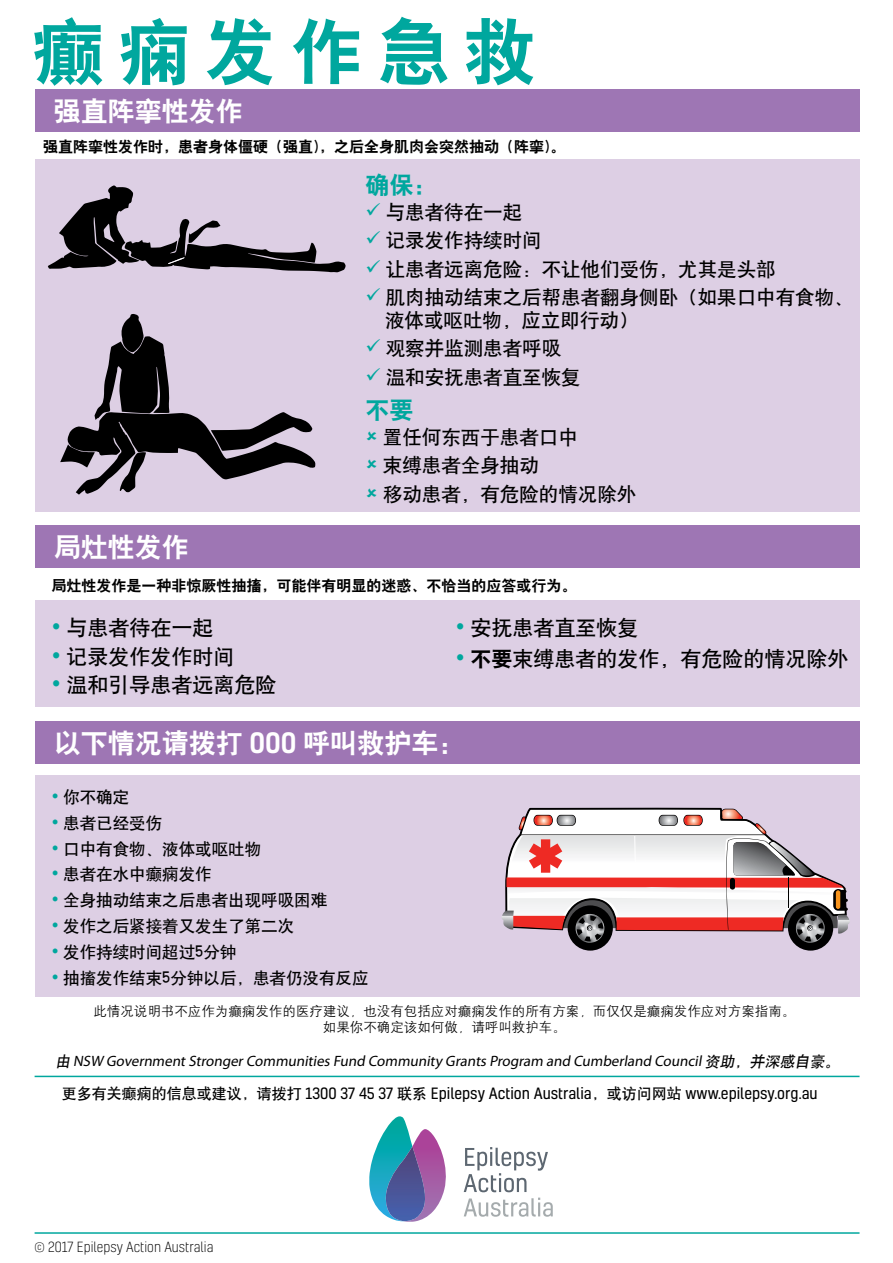
<style>
.page{position:relative;width:893px;height:1263px;background:#fff}
.page>*{position:absolute;margin:0;border:0;box-sizing:border-box;transform-origin:0 0}
.t1{font:72px "H Yb 2 gj";letter-spacing:.2em;color:#00a79e}
.t2{font:27px "H Yb 2 gj";color:#fff}
.t3{font:24px "H Yb 2 gj";color:#00a79e}
.t4{font:21px "H Yb 1 gj";color:#000}
.t5{font:19.5px/28.5px "H Yb 1 gj";color:#000}
.t6{font:16.5px "H Yb 1 gj";color:#000}
.t7{font:italic 15px "Myriad Pro";color:#000}
.t8{font:15px "Kelson";color:#000}
.t9{font:15px "H Yb 2 gj";color:#000}
.t10{font:13.5px/16.2px "H Yg 2 gj";color:#000;text-align:center}
.t11{font:300 13.5px "Kelson";color:#000}
.s1{color:#00a79e}
.s2{font-family:"H Yb 2 gj"}
.s3{font-family:"Kelson";font-weight:500}
.s4{font-family:"H Yb 1 gj"}
</style>
<div class="page">
<div style="left:35px;top:89px;width:824px;height:43px;background:#9e76b4"></div>
<div style="left:35px;top:525px;width:824px;height:43px;background:#9e76b4"></div>
<div style="left:35px;top:775px;width:824px;height:221px;background:#ddcfe4"></div>
<div style="left:35px;top:159px;width:824px;height:353px;background:#ddcfe4"></div>
<div style="left:35px;top:601px;width:824px;height:106px;background:#ddcfe4"></div>
<div style="left:35px;top:721px;width:824px;height:42px;background:#9e76b4"></div>
<hr style="left:35px;top:1076px;width:824px;height:1px;background:#00a79e">
<div style="left:568px;top:905px;width:45px;height:45px;background:#000;border-radius:50%"></div>
<div style="left:788px;top:905px;width:45px;height:45px;background:#000;border-radius:50%"></div>
<svg style="left:502px;top:807px;width:348px;height:135px"></svg>
<hr style="left:35px;top:1232px;width:824px;height:2px;background:#00a79e">
<svg style="left:60px;top:314px;width:256px;height:181px"></svg>
<svg style="left:48px;top:185px;width:298px;height:87px"></svg>
<svg style="left:369px;top:1116px;width:77px;height:106px"></svg>
<img style="left:385px;top:1146px;width:42px;height:75px">
<svg style="left:464px;top:1147px;width:89px;height:70px"></svg>
<p class="t1" style="left:32px;top:15px;width:506px">癫痫发作急救</p>
<p class="t2" style="left:54px;top:98px;width:190px">强直阵挛性发作</p>
<p class="t9" style="left:43px;top:139px;width:523px">强直阵挛性发作时，患者身体僵硬（强直)，之后全身肌肉会突然抽动（阵挛)。</p>
<p class="t3" style="left:366px;top:173px;width:73px">确保：</p>
<p class="t5" style="left:366px;top:197px;width:158px"><span class="s1">✓</span> 与患者待在一起</p>
<p class="t5" style="left:366px;top:226px;width:178px"><span class="s1">✓</span> 记录发作持续时间</p>
<p class="t5" style="left:366px;top:255px;width:412px"><span class="s1">✓</span> 让患者远离危险：不让他们受伤，尤其是头部</p>
<p class="t5" style="left:385px;top:286px;width:470px;line-height:22.5px;text-indent:-20px"><span class="s1">✓</span> 肌肉抽动结束之后帮患者翻身侧卧（如果口中有食物、液体或呕吐物，应立即行动）</p>
<p class="t5" style="left:366px;top:334px;width:197px"><span class="s1">✓</span> 观察并监测患者呼吸</p>
<p class="t5" style="left:366px;top:363px;width:217px"><span class="s1">✓</span> 温和安抚患者直至恢复</p>
<p class="t3" style="left:366px;top:398px;width:49px">不要</p>
<p class="t5" style="left:383px;top:423px;width:255px">置任何东西于患者口中<br>束缚患者全身抽动<br>移动患者，有危险的情况除外</p>
<p class="t2" style="left:54px;top:534px;width:136px">局灶性发作</p>
<p class="t9" style="left:52px;top:577px;width:526px">局灶性发作是一种非惊厥性抽搐，可能伴有明显的迷惑、不恰当的应答或行为。</p>
<p class="t4" style="left:52px;top:617px;width:163px"><span class="s1">•</span> 与患者待在一起</p>
<p class="t4" style="left:52px;top:646px;width:184px"><span class="s1">•</span> 记录发作发作时间</p>
<p class="t4" style="left:52px;top:674px;width:226px"><span class="s1">•</span> 温和引导患者远离危险</p>
<p class="t4" style="left:456px;top:617px;width:184px"><span class="s1">•</span> 安抚患者直至恢复</p>
<p class="t4" style="left:456px;top:649px;width:394px"><span class="s1">•</span> <span class="s2">不要</span>束缚患者的发作，有危险的情况除外</p>
<p class="t2" style="left:54px;top:729px;width:413px">以下情况请拨打 <span class="s3">000</span> 呼叫救护车：</p>
<p class="t6" style="left:52px;top:789px;width:79px"><span class="s1">•</span> 你不确定</p>
<p class="t6" style="left:52px;top:814px;width:112px"><span class="s1">•</span> 患者已经受伤</p>
<p class="t6" style="left:52px;top:840px;width:211px"><span class="s1">•</span> 口中有食物、液体或呕吐物</p>
<p class="t6" style="left:52px;top:866px;width:162px"><span class="s1">•</span> 患者在水中癫痫发作</p>
<p class="t6" style="left:52px;top:892px;width:277px"><span class="s1">•</span> 全身抽动结束之后患者出现呼吸困难</p>
<p class="t6" style="left:52px;top:918px;width:244px"><span class="s1">•</span> 发作之后紧接着又发生了第二次</p>
<p class="t6" style="left:52px;top:943px;width:186px"><span class="s1">•</span> 发作持续时间超过5分钟</p>
<p class="t6" style="left:52px;top:969px;width:318px"><span class="s1">•</span> 抽搐发作结束5分钟以后，患者仍没有反应</p>
<p class="t10" style="left:93px;top:1003px;width:703px">此情况说明书不应作为癫痫发作的医疗建议，也没有包括应对癫痫发作的所有方案，而仅仅是癫痫发作应对方案指南。如果你不确定该如何做，请呼叫救护车。</p>
<p class="t7" style="left:55px;top:1052px;width:788px"><span class="s4">由</span> NSW GovernmentStrongerCommunities Fund Community Grants Program and Cumberland Council<span class="s4">资助，并深感自豪。</span></p>
<p class="t8" style="left:62px;top:1084px;width:757px"><span class="s4">更多有关癫痫的信息或建议，请拨打</span> 1300 37 45 37 <span class="s4">联系</span> Epilepsy Action Australia<span class="s4">，或访问网站</span> www.epilepsy.org.au</p>
<p class="t11" style="left:35px;top:1238px;width:180px">© 2017 Epilepsy Action Australia</p>
</div>
